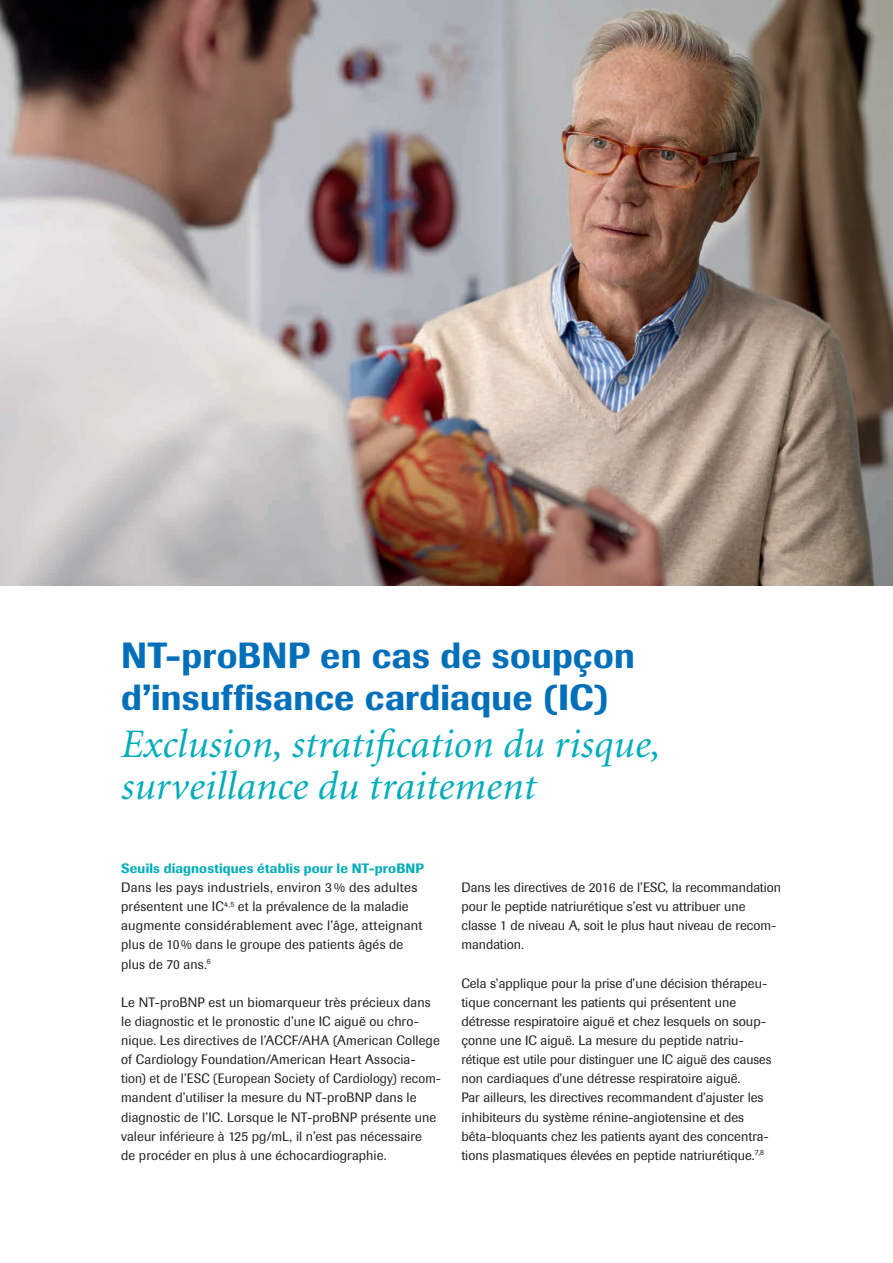
<style>
.page{position:relative;width:893px;height:1263px;background:#fff}
.page>*{position:absolute;margin:0;border:0;box-sizing:border-box;transform-origin:0 0}
.t1{font:italic 40.5px/42px "Minion";letter-spacing:.005em;color:#00acbc}
.t2{font:500 36px/42px "Imago Pro";letter-spacing:.005em;color:#006fba}
.t3{font:13.5px/19.2px "Imago Pro";color:#231f20}
.t4{font:500 13.5px "Imago Pro";letter-spacing:.01em;color:#00acbc}
</style>
<div class="page">
<img style="left:0;top:0;width:893px;height:586px">
<h2 class="t2" style="left:121px;top:634px;width:515px">NT-proBNP en cas de soupçon d’insuffisance cardiaque (IC)</h2>
<h1 class="t1" style="left:121px;top:724px;width:541px">Exclusion, stratification du risque, surveillance du traitement</h1>
<p class="t4" style="left:121px;top:859px;width:304px">Seuils diagnostiques établis pour le NT-proBNP</p>
<p class="t3" style="left:121px;top:877px;width:303px">Dans les pays industriels, environ 3% des adultes présentent une IC<sup>4,5</sup> et la prévalence de la maladie augmente considérablement avec l’âge, atteignant plus de 10% dans le groupe des patients âgés de plus de 70 ans.<sup>6</sup></p>
<p class="t3" style="left:121px;top:992px;width:321px">Le NT-proBNP est un biomarqueur très précieux dans le diagnostic et le pronostic d’une IC aiguë ou chro&shy;nique. Les directives de l’ACCF/AHA (American College of Cardiology Foundation/American Heart Associa&shy;tion) et de l’ESC (European Society of Cardiology) recom&shy;mandent d’utiliser la mesure du NT-proBNP dans le diagnostic de l’IC. Lorsque le NT-proBNP présente une valeur inférieure à 125 pg/mL, il n’est pas nécessaire<br>de procéder en plus à une échocardiographie.</p>
<p class="t3" style="left:461px;top:877px;width:321px">Dans les directives de 2016 de l’ESC, la recommandation pour le peptide natriurétique s’est vu attribuer une classe 1 de niveau A, soit le plus haut niveau de recom&shy;mandation.</p>
<p class="t3" style="left:461px;top:973px;width:312px">Cela s’applique pour la prise d’une décision thérapeu&shy;tique concernant les patients qui présentent une détresse respiratoire aiguë et chez lesquels on soup&shy;çonne une IC aiguë. La mesure du peptide natriu&shy;rétique est utile pour distinguer une IC aiguë des causes non cardiaques d’une détresse respiratoire aiguë.<br>Par ailleurs, les directives recommandent d’ajuster les inhibiteurs du système rénine-angiotensine et des bêta-bloquants chez les patients ayant des concentra&shy;tions plasmatiques élevées en peptide natriurétique.<sup>7,8</sup></p>
</div>
